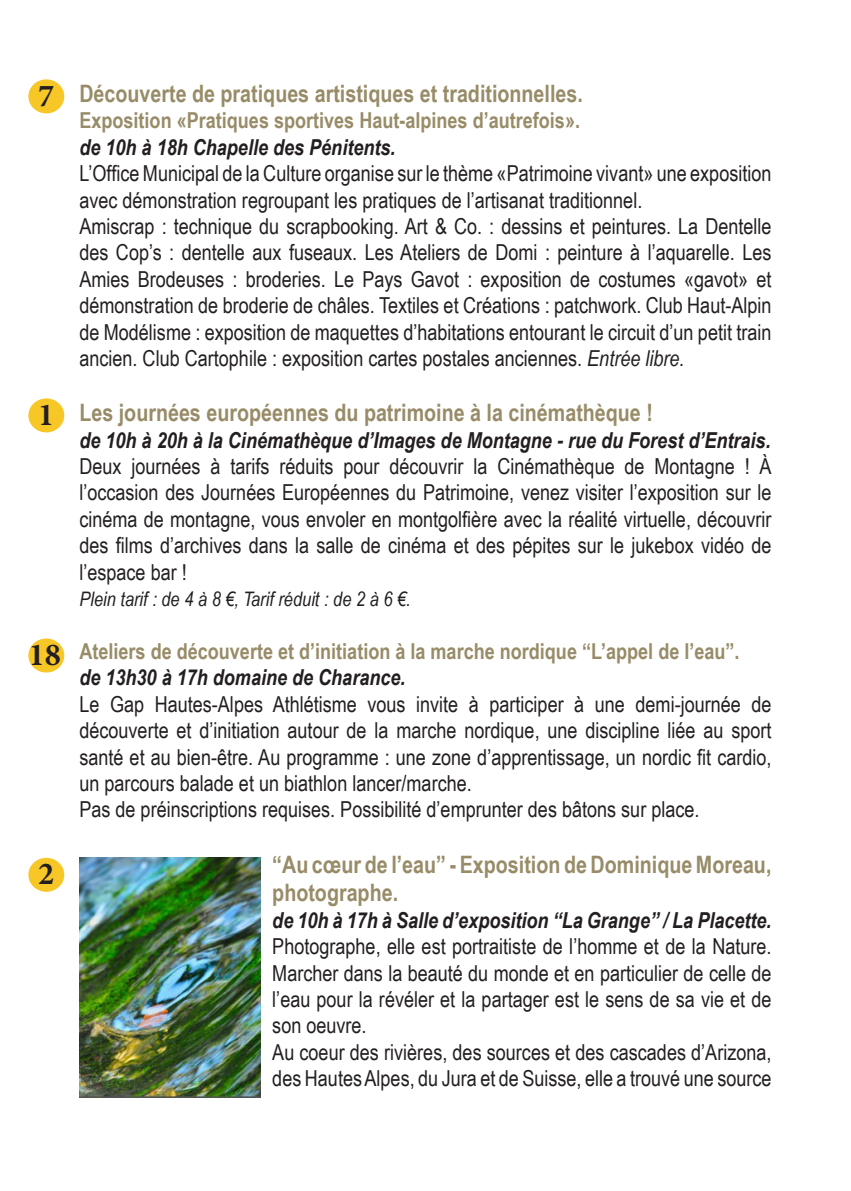
<style>
.page{position:relative;width:851px;height:1191px;background:#fff}
.page>*{position:absolute;margin:0;border:0;box-sizing:border-box;transform-origin:0 0}
.t1{font:700 32px "Minion Pro";color:#231f20}
.t2{font:700 24px/28.8px "Arial Narrow";color:#988c68}
.t3{font:22px/26.4px "Arial Narrow";color:#231f20;text-align:justify}
.t4{font:italic 700 22px "Arial Narrow";color:#231f20}
.t5{font:700 22px "Arial Narrow";color:#988c68}
.t6{font:italic 20px "Arial Narrow";color:#231f20}
.s1{font-style:italic}
</style>
<div class="page">
<img style="left:79px;top:857px;width:182px;height:240px">
<div style="left:28px;top:79px;width:36px;height:34px;background:#f7c627;border-radius:50%"></div>
<div style="left:28px;top:398px;width:36px;height:34px;background:#f7c627;border-radius:50%"></div>
<div style="left:28px;top:638px;width:36px;height:34px;background:#f7c627;border-radius:50%"></div>
<div style="left:28px;top:857px;width:36px;height:34px;background:#f7c627;border-radius:50%"></div>
<p class="t1" style="left:38px;top:73px;width:17px">7</p>
<p class="t1" style="left:38px;top:392px;width:17px">1</p>
<p class="t1" style="left:29px;top:632px;width:33px">18</p>
<p class="t1" style="left:38px;top:851px;width:17px">2</p>
<p class="t2" style="left:79px;top:78px;width:505px">Découverte de pratiques artistiques et traditionnelles.</p>
<p class="t5" style="left:79px;top:104px;width:502px">Exposition «Pratiques sportives Haut-alpines d’autrefois».</p>
<p class="t4" style="left:79px;top:130px;width:317px">de 10h à 18h Chapelle des Pénitents.</p>
<p class="t3" style="left:79px;top:159px;width:693px">L’Office Municipal de la Culture organise sur le thème «Patrimoine vivant» une exposition avec démonstration regroupant les pratiques de l’artisanat traditionnel.</p>
<p class="t3" style="left:79px;top:212px;width:693px">Amiscrap : technique du scrapbooking. Art &amp; Co. : dessins et peintures. La Dentelle des Cop’s : dentelle aux fuseaux. Les Ateliers de Domi : peinture à l’aquarelle. Les Amies Brodeuses : broderies. Le Pays Gavot : exposition de costumes «gavot» et démonstration de broderie de châles. Textiles et Créations : patchwork. Club Haut-Alpin de Modélisme : exposition de maquettes d’habitations entourant le circuit d’un petit train ancien. Club Cartophile : exposition cartes postales anciennes. <span class="s1">Entrée libre.</span></p>
<p class="t2" style="left:79px;top:397px;width:575px">Les journées européennes du patrimoine à la cinémathèque !</p>
<p class="t4" style="left:79px;top:423px;width:692px">de 10h à 20h à la Cinémathèque d’Images de Montagne - rue du Forest d’Entrais.</p>
<p class="t3" style="left:79px;top:452px;width:693px">Deux journées à tarifs réduits pour découvrir la Cinémathèque de Montagne ! À l’occasion des Journées Européennes du Patrimoine, venez visiter l’exposition sur le cinéma de montagne, vous envoler en montgolfière avec la réalité virtuelle, découvrir des films d’archives dans la salle de cinéma et des pépites sur le jukebox vidéo de l’espace bar !</p>
<p class="t6" style="left:79px;top:585px;width:333px">Plein tarif : de 4 à 8 €, Tarif réduit : de 2 à 6 €.</p>
<p class="t5" style="left:79px;top:634px;width:661px">Ateliers de découverte et d’initiation à la marche nordique “L’appel de l’eau”.</p>
<p class="t4" style="left:79px;top:661px;width:327px">de 13h30 à 17h domaine de Charance.</p>
<p class="t3" style="left:79px;top:690px;width:693px">Le Gap Hautes-Alpes Athlétisme vous invite à participer à une demi-journée de découverte et d’initiation autour de la marche nordique, une discipline liée au sport santé et au bien-être. Au programme : une zone d’apprentissage, un nordic fit cardio, un parcours balade et un biathlon lancer/marche.</p>
<p class="t3" style="left:79px;top:795px;width:621px">Pas de préinscriptions requises. Possibilité d’emprunter des bâtons sur place.</p>
<p class="t2" style="left:272px;top:848px;width:500px">“Au cœur de l’eau” - Exposition de Dominique Moreau, photographe.</p>
<p class="t4" style="left:272px;top:903px;width:500px">de 10h à 17h à Salle d’exposition “La Grange” / La Placette.</p>
<p class="t3" style="left:272px;top:932px;width:500px">Photographe, elle est portraitiste de l’homme et de la Nature.<br>Marcher dans la beauté du monde et en particulier de celle de l’eau pour la révéler et la partager est le sens de sa vie et de son oeuvre.</p>
<p class="t3" style="left:272px;top:1038px;width:500px">Au coeur des rivières, des sources et des cascades d’Arizona, des Hautes Alpes, du Jura et de Suisse, elle a trouvé une source</p>
</div>
